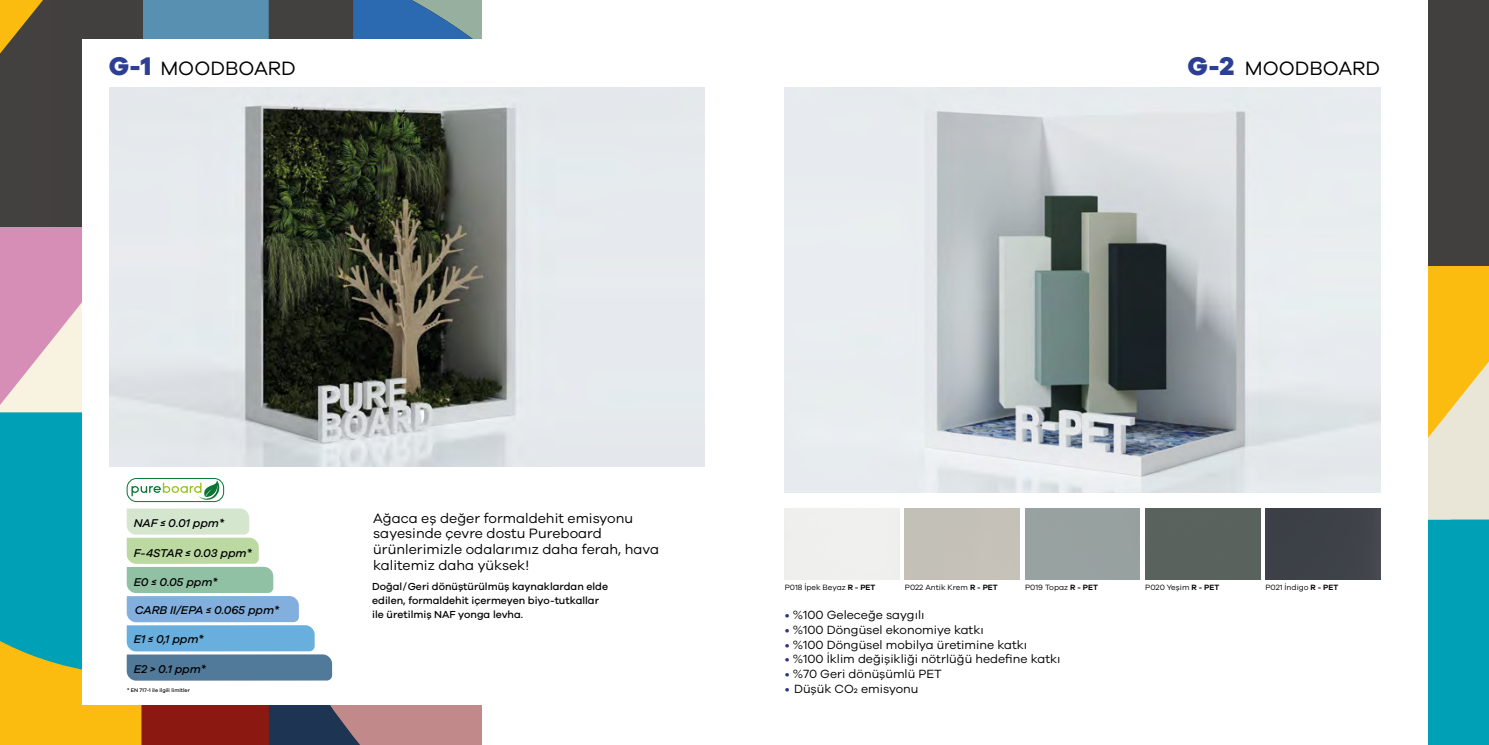
<style>
.page{position:relative;width:1489px;height:745px;background:#fff}
.page>*{position:absolute;margin:0;border:0;box-sizing:border-box;transform-origin:0 0}
.t1{font:19.95px "Galano Grotesque";color:#000}
.t2{font:14px/15.8px "Galano Grotesque";color:#000}
.t3{font:12.25px "Galano Grotesque";color:#000}
.t4{font:italic 500 11.55px "Galano Grotesque";color:#000}
.t5{font:500 10.5px/14px "Galano Grotesque";color:#000}
.t6{font:7.88px "Galano Grotesque";color:#000}
.t7{font:500 5.42px "Galano Grotesque";color:#000}
.s1{font-weight:800;font-size:26.25px;color:#2c3f92}
.s2{font-weight:600}
.s3{color:#283583}
</style>
<div class="page">
<div style="left:142px;top:0;width:127px;height:39px;background:#5790b0"></div>
<div style="left:269px;top:0;width:84px;height:39px;background:#434140"></div>
<div style="left:0;top:227px;width:82px;height:37px;background:#d68eb7"></div>
<svg style="left:353px;top:0;width:128px;height:39px;background:#4a7daa"></svg>
<div style="left:0;top:0;width:142px;height:227px;background:#43403f"></div>
<svg style="left:0;top:0;width:43px;height:54px"></svg>
<div style="left:82px;top:40px;width:662px;height:664px;background:#fff"></div>
<img style="left:109px;top:88px;width:595px;height:378px">
<svg style="left:1428px;top:265px;width:60px;height:479px;background:#80b98f"></svg>
<div style="left:1428px;top:0;width:60px;height:265px;background:#42403f"></div>
<img style="left:784px;top:88px;width:596px;height:404px">
<svg style="left:0;top:264px;width:481px;height:480px"></svg>
<div style="left:1145px;top:508px;width:114px;height:71px;background:#59625d"></div>
<div style="left:1265px;top:508px;width:115px;height:71px;background:#3d4148"></div>
<h1 class="t1" style="left:109px;top:56px;width:189px"><span class="s1">G-1</span> MOODBOARD</h1>
<h1 class="t1" style="left:1187px;top:56px;width:194px"><span class="s1">G-2</span> MOODBOARD</h1>
<p class="t4" style="left:134px;top:516px;width:92px">NAF ≤ 0.01 ppm*</p>
<p class="t4" style="left:134px;top:546px;width:119px">F-4STAR ≤ 0.03 ppm*</p>
<p class="t4" style="left:134px;top:575px;width:85px">E0 ≤ 0.05 ppm*</p>
<p class="t4" style="left:135px;top:602px;width:146px">CARB II/EPA ≤ 0.065 ppm*</p>
<p class="t4" style="left:134px;top:632px;width:71px">E1 ≤ 0,1 ppm*</p>
<p class="t4" style="left:134px;top:662px;width:74px">E2 &gt; 0.1 ppm*</p>
<p class="t7" style="left:127px;top:686px;width:64px">* EN 717-1 ile ilgili limitler</p>
<p class="t2" style="left:373px;top:509px;width:287px">Ağaca eş değer formaldehit emisyonu sayesinde çevre dostu Pureboard ürünlerimizle odalarımız daha ferah, hava kalitemiz daha yüksek!</p>
<p class="t5" style="left:372px;top:579px;width:237px">Doğal/ Geri dönüştürülmüş kaynaklardan elde edilen, formaldehit içermeyen biyo-tutkallar ile üretilmiş NAF yonga levha.</p>
<p class="t6" style="left:784px;top:582px;width:92px">P018 İpek Beyaz <span class="s2">R - PET</span></p>
<p class="t6" style="left:904px;top:582px;width:94px">P022 Antik Krem <span class="s2">R - PET</span></p>
<p class="t6" style="left:1025px;top:582px;width:74px">P019 Topaz <span class="s2">R - PET</span></p>
<p class="t6" style="left:1145px;top:582px;width:75px">P020 Yeşim <span class="s2">R - PET</span></p>
<p class="t6" style="left:1265px;top:582px;width:74px">P021 İndigo <span class="s2">R - PET</span></p>
<p class="t3" style="left:784px;top:607px;width:141px"><span class="s3">•</span> %100 Geleceğe saygılı</p>
<p class="t3" style="left:784px;top:622px;width:201px"><span class="s3">•</span> %100 Döngüsel ekonomiye katkı</p>
<p class="t3" style="left:784px;top:636px;width:244px"><span class="s3">•</span> %100 Döngüsel mobilya üretimine katkı</p>
<p class="t3" style="left:784px;top:651px;width:277px"><span class="s3">•</span> %100 İklim değişikliği nötrlüğü hedefine katkı</p>
<p class="t3" style="left:784px;top:666px;width:159px"><span class="s3">•</span> %70 Geri dönüşümlü PET</p>
<p class="t3" style="left:784px;top:680px;width:135px"><span class="s3">•</span> Düşük CO2 emisyonu</p>
</div>
